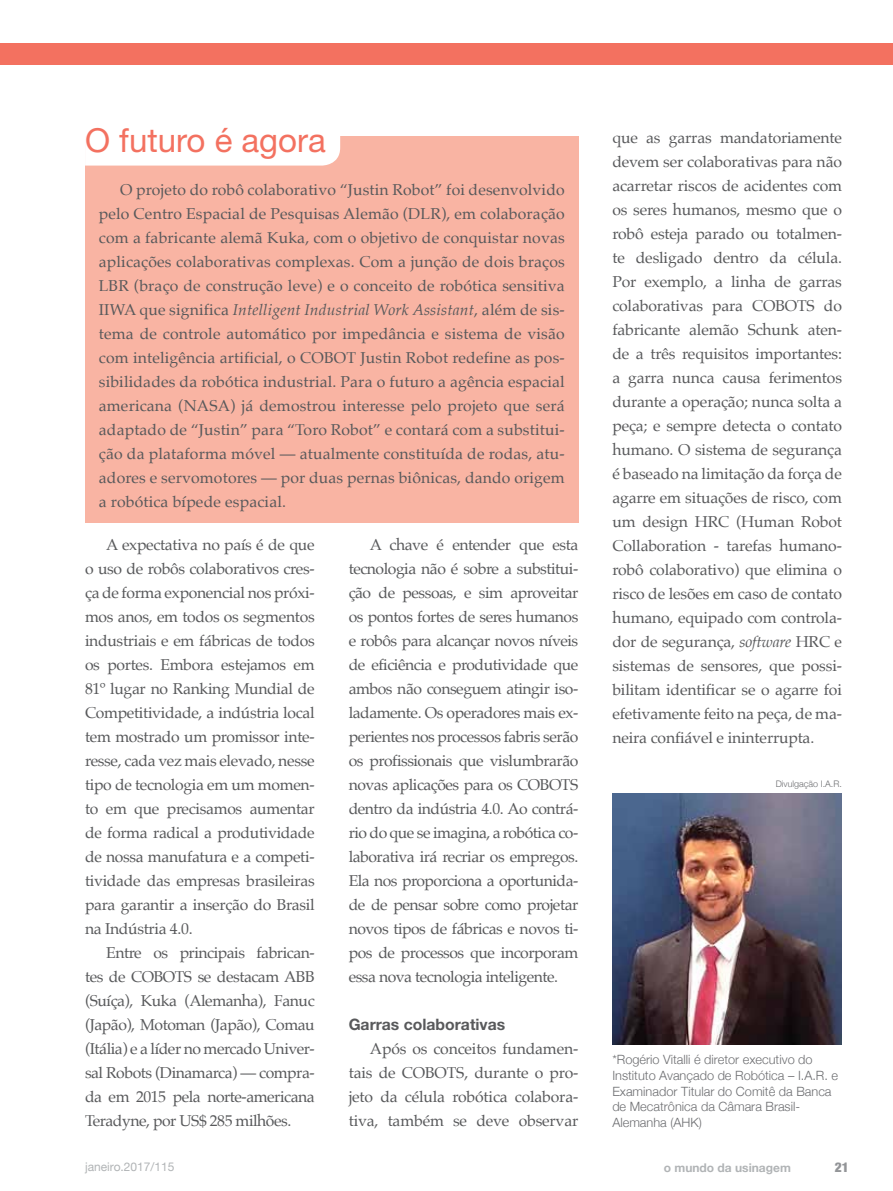
<style>
.page{position:relative;width:893px;height:1191px;background:#fff}
.page>*{position:absolute;margin:0;border:0;box-sizing:border-box;transform-origin:0 0}
.t1{font:33px "Helvetica Neue LT Std";color:#f37160}
.t2{font:15.75px/24px "Palatino";letter-spacing:-.02em;color:#58595b;text-align:justify}
.t3{font:700 15.75px "Helvetica Neue LT Std";color:#58595b}
.t4{font:900 condensed 13.5px "Helvetica Neue";color:#939598}
.t5{font:300 12.75px/15.8px "Helvetica Neue";color:#6d6e71}
.t6{font:12px "Helvetica Neue";color:#b1b4b6}
.t7{font:700 12px "Helvetica Neue";color:#b1b4b6}
.t8{font:300 9px "Helvetica Neue";color:#6d6e71}
.s1{font-style:italic}
</style>
<div class="page">
<img style="left:612px;top:793px;width:230px;height:251px">
<div style="left:85px;top:136px;width:493px;height:386px;background:#f9b4a3"></div>
<div style="left:85px;top:136px;width:255px;height:30px;background:#fff"></div>
<div style="left:0;top:43px;width:893px;height:21px;background:#f37160"></div>
<h1 class="t1" style="left:85px;top:120px;width:242px">O futuro é agora</h1>
<p class="t2" style="left:99px;top:177px;width:467px;text-indent:21px">O projeto do robô colaborativo “Justin Robot” foi desenvolvido pelo Centro Espacial de Pesquisas Alemão (DLR), em colaboração com a fabricante alemã Kuka, com o objetivo de conquistar novas aplicações colaborativas complexas. Com a junção de dois braços LBR (braço de construção leve) e o conceito de robótica sensitiva IIWA que significa <span class="s1">Intelligent Industrial Work Assistant</span>, além de sis&shy;tema de controle automático por impedância e sistema de visão com inteligência artificial, o COBOT Justin Robot redefine as pos&shy;sibilidades da robótica industrial. Para o futuro a agência espacial americana (NASA) já demostrou interesse pelo projeto que será adaptado de “Justin” para “Toro Robot” e contará com a substitui&shy;ção da plataforma móvel — atualmente constituída de rodas, atu&shy;adores e servomotores — por duas pernas biônicas, dando origem a robótica bípede espacial.</p>
<p class="t2" style="left:85px;top:532px;width:231px;text-indent:21px">A expectativa no país é de que o uso de robôs colaborativos cres&shy;ça de forma exponencial nos próxi&shy;mos anos, em todos os segmentos industriais e em fábricas de todos os portes. Embora estejamos em 81º lugar no Ranking Mundial de Competitividade, a indústria local tem mostrado um promissor inte&shy;resse, cada vez mais elevado, nesse tipo de tecnologia em um momen&shy;to em que precisamos aumentar de forma radical a produtividade de nossa manufatura e a competi&shy;tividade das empresas brasileiras para garantir a inserção do Brasil na Indústria 4.0.</p>
<p class="t2" style="left:85px;top:940px;width:231px;text-indent:21px">Entre os principais fabrican&shy;tes de COBOTS se destacam ABB (Suíça), Kuka (Alemanha), Fanuc (Japão), Motoman (Japão), Comau (Itália) e a líder no mercado Univer&shy;sal Robots (Dinamarca) — compra&shy;da em 2015 pela norte-americana Teradyne, por US$ 285 milhões.</p>
<p class="t2" style="left:349px;top:532px;width:231px;text-indent:21px">A chave é entender que esta tecnologia não é sobre a substitui&shy;ção de pessoas, e sim aproveitar os pontos fortes de seres humanos e robôs para alcançar novos níveis de eficiência e produtividade que ambos não conseguem atingir iso&shy;ladamente. Os operadores mais ex&shy;perientes nos processos fabris serão os profissionais que vislumbrarão novas aplicações para os COBOTS dentro da indústria 4.0. Ao contrá&shy;rio do que se imagina, a robótica co&shy;laborativa irá recriar os empregos.<br>Ela nos proporciona a oportunida&shy;de de pensar sobre como projetar novos tipos de fábricas e novos ti&shy;pos de processos que incorporam essa nova tecnologia inteligente.</p>
<p class="t3" style="left:349px;top:1014px;width:158px">Garras colaborativas</p>
<p class="t2" style="left:349px;top:1036px;width:231px;text-indent:21px">Após os conceitos fundamen&shy;tais de COBOTS, durante o pro&shy;jeto da célula robótica colabora&shy;tiva, também se deve observar</p>
<p class="t2" style="left:612px;top:125px;width:231px">que as garras mandatoriamente devem ser colaborativas para não acarretar riscos de acidentes com os seres humanos, mesmo que o robô esteja parado ou totalmen&shy;te desligado dentro da célula.<br>Por exemplo, a linha de garras colaborativas para COBOTS do fabricante alemão Schunk aten&shy;de a três requisitos importantes: a garra nunca causa ferimentos durante a operação; nunca solta a peça; e sempre detecta o contato humano. O sistema de segurança é baseado na limitação da força de agarre em situações de risco, com um design HRC (Human Robot Collaboration - tarefas humano&shy;robô colaborativo) que elimina o risco de lesões em caso de contato humano, equipado com controla&shy;dor de segurança, <span class="s1">software</span> HRC e sistemas de sensores, que possi&shy;bilitam identificar se o agarre foi efetivamente feito na peça, de ma&shy;neira confiável e ininterrupta.</p>
<p class="t8" style="left:776px;top:777px;width:68px">Divulgação I.A.R.</p>
<p class="t5" style="left:612px;top:1050px;width:227px">*Rogério Vitalli é diretor executivo do Instituto Avançado de Robótica – I.A.R. e Examinador Titular do Comitê da Banca de Mecatrônica da Câmara Brasil-Alemanha (AHK)</p>
<p class="t6" style="left:85px;top:1158px;width:91px">janeiro.2017/115</p>
<p class="t7" style="left:664px;top:1157px;width:129px">o mundo da usinagem</p>
<p class="t4" style="left:835px;top:1155px;width:16px">21</p>
</div>
